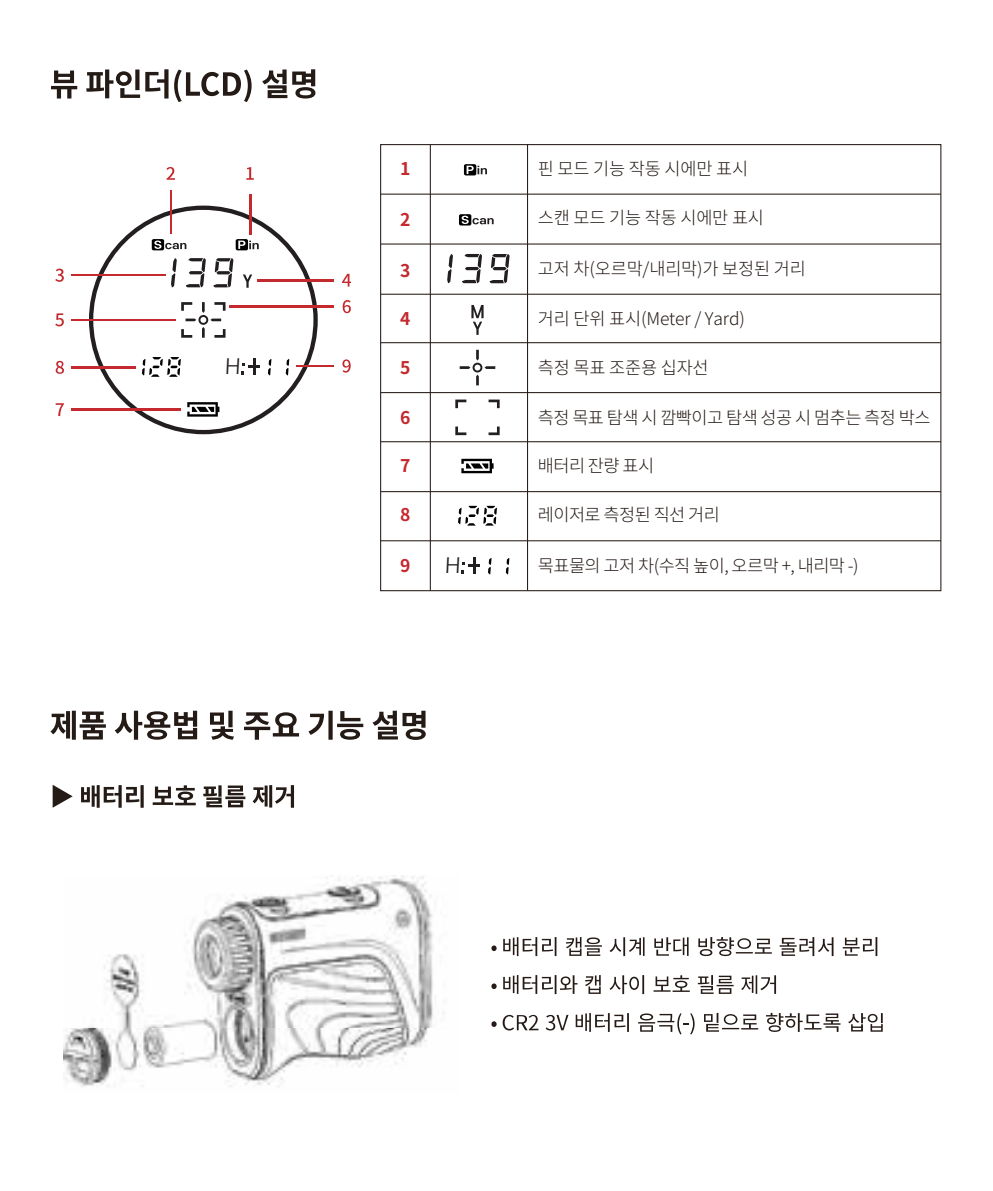
<style>
.page{position:relative;width:993px;height:1191px;background:#fff}
.page>*{position:absolute;margin:0;border:0;box-sizing:border-box;transform-origin:0 0}
.t1{font:700 20.3px "Core Gothic D 6";color:#231f20}
.t2{font:300 17.5px "Noto Sans CJ Kkr";letter-spacing:-.01em;color:#241a16}
.t3{font:300 17.5px "Noto Sans CJ Kkr";letter-spacing:-.03em;color:#241a16}
.t4{font:700 17.5px "Noto Sans CJ Kkr";color:#c4292d}
</style>
<div class="page">
<svg style="left:51px;top:70px;width:26px;height:28px"></svg>
<svg style="left:86px;top:69px;width:82px;height:29px"></svg>
<svg style="left:174px;top:69px;width:77px;height:33px"></svg>
<svg style="left:262px;top:69px;width:53px;height:29px"></svg>
<svg style="left:50px;top:710px;width:56px;height:29px"></svg>
<svg style="left:115px;top:710px;width:82px;height:29px"></svg>
<svg style="left:210px;top:710px;width:24px;height:29px"></svg>
<svg style="left:244px;top:712px;width:55px;height:27px"></svg>
<svg style="left:308px;top:710px;width:55px;height:29px"></svg>
<svg style="left:372px;top:710px;width:53px;height:30px"></svg>
<svg style="left:53px;top:785px;width:20px;height:22px"></svg>
<svg style="left:81px;top:785px;width:63px;height:22px"></svg>
<svg style="left:153px;top:785px;width:43px;height:20px"></svg>
<svg style="left:203px;top:785px;width:42px;height:22px"></svg>
<svg style="left:252px;top:785px;width:42px;height:22px"></svg>
<svg style="left:491px;top:945px;width:5px;height:6px"></svg>
<svg style="left:503px;top:937px;width:53px;height:19px"></svg>
<svg style="left:566px;top:937px;width:35px;height:19px"></svg>
<svg style="left:609px;top:937px;width:35px;height:19px"></svg>
<svg style="left:654px;top:937px;width:34px;height:19px"></svg>
<svg style="left:698px;top:937px;width:73px;height:19px"></svg>
<svg style="left:779px;top:937px;width:54px;height:19px"></svg>
<svg style="left:842px;top:937px;width:35px;height:19px"></svg>
<svg style="left:491px;top:983px;width:5px;height:6px"></svg>
<svg style="left:503px;top:975px;width:74px;height:19px"></svg>
<svg style="left:585px;top:975px;width:15px;height:19px"></svg>
<svg style="left:609px;top:975px;width:18px;height:19px"></svg>
<svg style="left:642px;top:975px;width:2px;height:19px"></svg>
<svg style="left:629px;top:976px;width:9px;height:14px"></svg>
<svg style="left:630px;top:978px;width:7px;height:10px"></svg>
<svg style="left:653px;top:975px;width:36px;height:17px"></svg>
<svg style="left:697px;top:975px;width:36px;height:19px"></svg>
<svg style="left:741px;top:975px;width:34px;height:19px"></svg>
<svg style="left:491px;top:1021px;width:5px;height:6px"></svg>
<svg style="left:502px;top:1015px;width:36px;height:15px"></svg>
<svg style="left:545px;top:1015px;width:23px;height:15px"></svg>
<svg style="left:575px;top:1013px;width:53px;height:19px"></svg>
<svg style="left:638px;top:1013px;width:56px;height:21px"></svg>
<svg style="left:704px;top:1013px;width:54px;height:18px"></svg>
<svg style="left:766px;top:1013px;width:74px;height:19px"></svg>
<svg style="left:848px;top:1013px;width:34px;height:18px"></svg>
<img style="left:64px;top:875px;width:380px;height:212px">
<svg style="left:380px;top:144px;width:561px;height:448px"></svg>
<hr style="left:380px;top:243px;width:560px;height:2px;background:#241a16">
<hr style="left:380px;top:294px;width:560px;height:1px;background:#241a16">
<hr style="left:380px;top:342px;width:560px;height:1px;background:#241a16">
<hr style="left:380px;top:392px;width:560px;height:1px;background:#241a16">
<hr style="left:380px;top:441px;width:560px;height:1px;background:#241a16">
<hr style="left:380px;top:491px;width:560px;height:1px;background:#241a16">
<hr style="left:380px;top:540px;width:560px;height:1px;background:#241a16">
<hr style="left:380px;top:193px;width:560px;height:2px;background:#241a16">
<svg style="left:471px;top:305px;width:12px;height:30px"></svg>
<svg style="left:461px;top:459px;width:32px;height:14px"></svg>
<svg style="left:458px;top:506px;width:39px;height:19px"></svg>
<svg style="left:462px;top:254px;width:20px;height:29px"></svg>
<svg style="left:489px;top:254px;width:20px;height:29px"></svg>
<svg style="left:447px;top:254px;width:6px;height:29px"></svg>
<svg style="left:455px;top:399px;width:11px;height:9px"></svg>
<svg style="left:488px;top:399px;width:11px;height:9px"></svg>
<svg style="left:455px;top:426px;width:11px;height:9px"></svg>
<svg style="left:488px;top:426px;width:11px;height:9px"></svg>
<svg style="left:459px;top:350px;width:36px;height:35px"></svg>
<svg style="left:459px;top:214px;width:12px;height:11px"></svg>
<svg style="left:461px;top:216px;width:32px;height:8px"></svg>
<svg style="left:464px;top:164px;width:12px;height:11px"></svg>
<svg style="left:466px;top:166px;width:21px;height:8px"></svg>
<svg style="left:89px;top:206px;width:228px;height:228px"></svg>
<svg style="left:243px;top:274px;width:9px;height:14px"></svg>
<svg style="left:187px;top:402px;width:32px;height:14px"></svg>
<svg style="left:268px;top:359px;width:3px;height:16px"></svg>
<svg style="left:286px;top:359px;width:3px;height:16px"></svg>
<svg style="left:142px;top:357px;width:39px;height:20px"></svg>
<svg style="left:186px;top:258px;width:20px;height:29px"></svg>
<svg style="left:213px;top:258px;width:20px;height:29px"></svg>
<svg style="left:171px;top:258px;width:6px;height:29px"></svg>
<svg style="left:181px;top:302px;width:44px;height:36px"></svg>
<div style="left:152px;top:239px;width:12px;height:11px;background:#010101;border-radius:2px"></div>
<svg style="left:154px;top:240px;width:32px;height:9px"></svg>
<div style="left:235px;top:239px;width:13px;height:11px;background:#010101;border-radius:2px"></div>
<svg style="left:238px;top:240px;width:21px;height:9px"></svg>
<svg style="left:241px;top:358px;width:19px;height:16px"></svg>
<svg style="left:488px;top:558px;width:3px;height:16px"></svg>
<svg style="left:505px;top:558px;width:4px;height:16px"></svg>
<svg style="left:461px;top:557px;width:19px;height:16px"></svg>
<svg style="left:246px;top:167px;width:8px;height:13px"></svg>
<svg style="left:166px;top:167px;width:9px;height:13px"></svg>
<svg style="left:342px;top:274px;width:9px;height:13px"></svg>
<svg style="left:342px;top:359px;width:8px;height:13px"></svg>
<svg style="left:55px;top:269px;width:9px;height:13px"></svg>
<svg style="left:55px;top:313px;width:9px;height:13px"></svg>
<svg style="left:56px;top:361px;width:8px;height:13px"></svg>
<svg style="left:56px;top:403px;width:8px;height:13px"></svg>
<hr style="left:297px;top:365px;width:37px;height:2px;background:#c4292d">
<hr style="left:71px;top:366px;width:64px;height:2px;background:#c4292d">
<hr style="left:71px;top:408px;width:109px;height:2px;background:#c4292d">
<hr style="left:71px;top:319px;width:104px;height:1px;background:#c4292d">
<hr style="left:71px;top:274px;width:95px;height:2px;background:#c4292d">
<hr style="left:257px;top:279px;width:76px;height:2px;background:#c4292d">
<hr style="left:229px;top:306px;width:104px;height:2px;background:#c4292d">
<hr style="left:170px;top:191px;width:2px;height:43px;background:#c4292d">
<hr style="left:249px;top:194px;width:2px;height:40px;background:#c4292d">
<svg style="left:342px;top:300px;width:9px;height:13px"></svg>
<p class="t1" style="left:225px;top:355px;width:18px">H</p>
<p class="t4" style="left:400px;top:159px;width:12px">1</p>
<p class="t4" style="left:400px;top:210px;width:12px">2</p>
<p class="t4" style="left:400px;top:260px;width:12px">3</p>
<p class="t4" style="left:400px;top:308px;width:12px">4</p>
<p class="t4" style="left:400px;top:358px;width:12px">5</p>
<p class="t4" style="left:400px;top:407px;width:12px">6</p>
<p class="t4" style="left:400px;top:456px;width:12px">7</p>
<p class="t4" style="left:400px;top:505px;width:12px">8</p>
<p class="t4" style="left:400px;top:555px;width:12px">9</p>
<p class="t1" style="left:445px;top:554px;width:18px">H</p>
<p class="t2" style="left:537px;top:159px;width:212px">핀 모드 기능 작동 시에만 표시</p>
<p class="t2" style="left:537px;top:208px;width:228px">스캔 모드 기능 작동 시에만 표시</p>
<p class="t2" style="left:537px;top:258px;width:269px">고저 차(오르막/내리막)가 보정된 거리</p>
<p class="t2" style="left:537px;top:308px;width:209px">거리 단위 표시(Meter / Yard)</p>
<p class="t2" style="left:537px;top:358px;width:172px">측정 목표 조준용 십자선</p>
<p class="t3" style="left:537px;top:407px;width:394px">측정 목표 탐색 시 깜빡이고 탐색 성공 시 멈추는 측정 박스</p>
<p class="t2" style="left:537px;top:456px;width:118px">배터리 잔량 표시</p>
<p class="t3" style="left:537px;top:505px;width:183px">레이저로 측정된 직선 거리</p>
<p class="t3" style="left:537px;top:555px;width:322px">목표물의 고저 차(수직 높이, 오르막 +, 내리막 -)</p>
</div>
